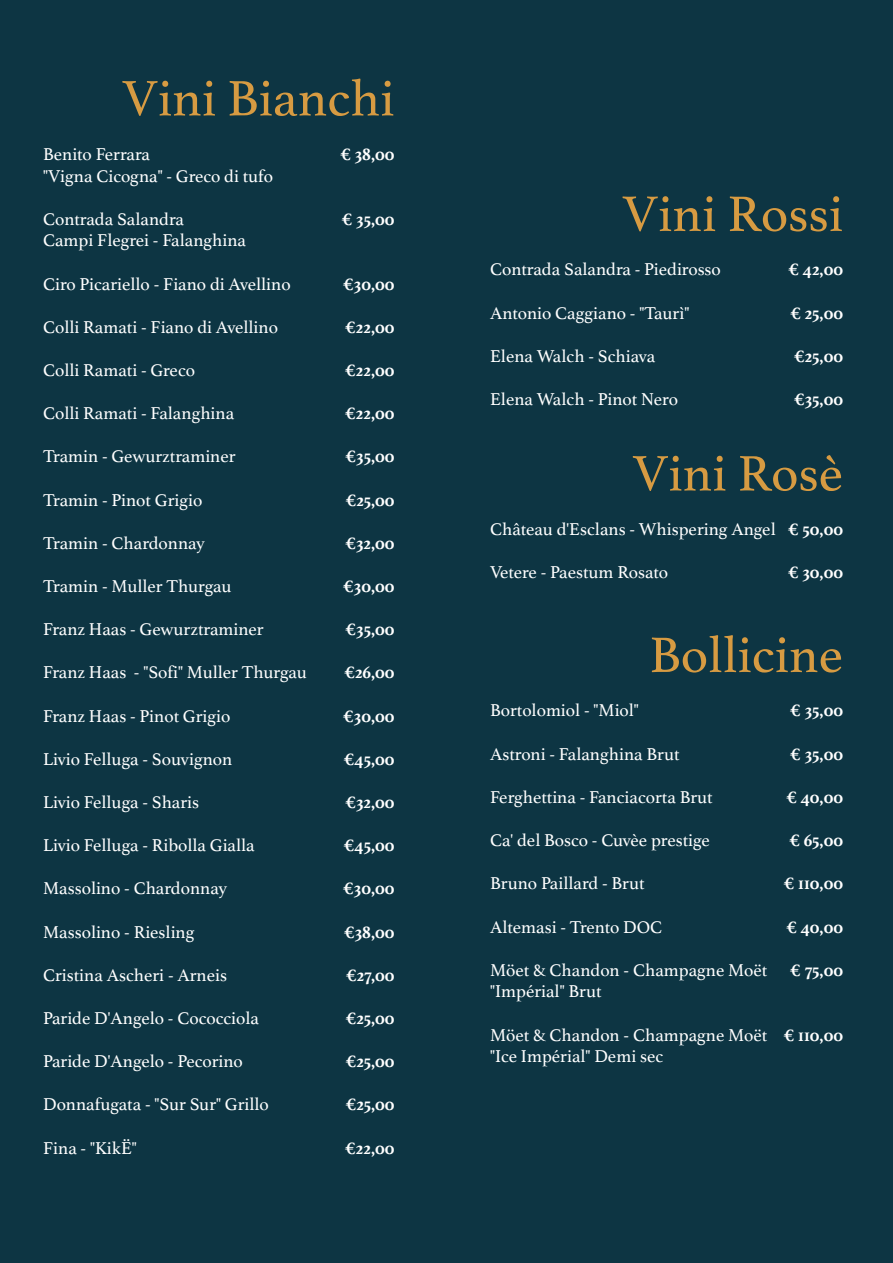
<style>
.page{position:relative;width:893px;height:1263px;background:#0d3543}
.page>*{position:absolute;margin:0;border:0;box-sizing:border-box;transform-origin:0 0}
.t1{font:52.5px "Athelas";color:#d79b42}
.t2{font:18px/21.6px "Athelas";color:#fff}
.t3{font:700 18px "Athelas";color:#fff}
</style>
<div class="page">
<h1 class="t1" style="left:122px;top:56px;width:274px">Vini Bianchi</h1>
<p class="t2" style="left:43px;top:143px;width:232px">Benito Ferrara<br>"Vigna Cicogna" - Greco di tufo</p>
<p class="t2" style="left:43px;top:207px;width:205px">Contrada Salandra<br>Campi Flegrei - Falanghina</p>
<p class="t2" style="left:43px;top:272px;width:249px">Ciro Picariello - Fiano di Avellino</p>
<p class="t2" style="left:43px;top:315px;width:236px">Colli Ramati - Fiano di Avellino</p>
<p class="t2" style="left:43px;top:359px;width:153px">Colli Ramati - Greco</p>
<p class="t2" style="left:43px;top:402px;width:193px">Colli Ramati - Falanghina</p>
<p class="t2" style="left:43px;top:445px;width:194px">Tramin - Gewurztraminer</p>
<p class="t2" style="left:43px;top:488px;width:161px">Tramin - Pinot Grigio</p>
<p class="t2" style="left:43px;top:531px;width:163px">Tramin - Chardonnay</p>
<p class="t2" style="left:43px;top:575px;width:190px">Tramin - Muller Thurgau</p>
<p class="t2" style="left:43px;top:618px;width:222px">Franz Haas - Gewurztraminer</p>
<p class="t2" style="left:43px;top:661px;width:265px">Franz Haas - "Sofi" Muller Thurgau</p>
<p class="t2" style="left:43px;top:704px;width:189px">Franz Haas - Pinot Grigio</p>
<p class="t2" style="left:43px;top:747px;width:191px">Livio Felluga - Souvignon</p>
<p class="t2" style="left:43px;top:791px;width:158px">Livio Felluga - Sharis</p>
<p class="t2" style="left:43px;top:834px;width:213px">Livio Felluga - Ribolla Gialla</p>
<p class="t2" style="left:43px;top:877px;width:186px">Massolino - Chardonnay</p>
<p class="t2" style="left:43px;top:920px;width:153px">Massolino - Riesling</p>
<p class="t2" style="left:43px;top:963px;width:185px">Cristina Ascheri - Arneis</p>
<p class="t2" style="left:43px;top:1007px;width:217px">Paride D'Angelo - Cococciola</p>
<p class="t2" style="left:43px;top:1050px;width:201px">Paride D'Angelo - Pecorino</p>
<p class="t2" style="left:43px;top:1093px;width:227px">Donnafugata - "Sur Sur" Grillo</p>
<p class="t2" style="left:43px;top:1136px;width:95px">Fina - "KikË"</p>
<p class="t3" style="left:341px;top:139px;width:55px">€ 38,00</p>
<p class="t3" style="left:342px;top:204px;width:54px">€ 35,00</p>
<p class="t3" style="left:344px;top:269px;width:52px">€30,00</p>
<p class="t3" style="left:346px;top:312px;width:50px">€22,00</p>
<p class="t3" style="left:346px;top:355px;width:50px">€22,00</p>
<p class="t3" style="left:346px;top:399px;width:50px">€22,00</p>
<p class="t3" style="left:346px;top:442px;width:50px">€35,00</p>
<p class="t3" style="left:346px;top:485px;width:50px">€25,00</p>
<p class="t3" style="left:346px;top:528px;width:50px">€32,00</p>
<p class="t3" style="left:344px;top:571px;width:52px">€30,00</p>
<p class="t3" style="left:346px;top:615px;width:50px">€35,00</p>
<p class="t3" style="left:345px;top:658px;width:51px">€26,00</p>
<p class="t3" style="left:344px;top:701px;width:52px">€30,00</p>
<p class="t3" style="left:344px;top:744px;width:52px">€45,00</p>
<p class="t3" style="left:346px;top:787px;width:50px">€32,00</p>
<p class="t3" style="left:344px;top:831px;width:52px">€45,00</p>
<p class="t3" style="left:344px;top:874px;width:52px">€30,00</p>
<p class="t3" style="left:344px;top:917px;width:52px">€38,00</p>
<p class="t3" style="left:346px;top:960px;width:50px">€27,00</p>
<p class="t3" style="left:346px;top:1003px;width:50px">€25,00</p>
<p class="t3" style="left:346px;top:1047px;width:50px">€25,00</p>
<p class="t3" style="left:346px;top:1090px;width:50px">€25,00</p>
<p class="t3" style="left:346px;top:1133px;width:50px">€22,00</p>
<h1 class="t1" style="left:622px;top:172px;width:222px">Vini Rossi</h1>
<p class="t3" style="left:789px;top:255px;width:56px">€ 42,00</p>
<p class="t3" style="left:791px;top:298px;width:54px">€ 25,00</p>
<p class="t3" style="left:795px;top:341px;width:50px">€25,00</p>
<p class="t3" style="left:794px;top:384px;width:50px">€35,00</p>
<p class="t2" style="left:490px;top:258px;width:232px">Contrada Salandra - Piedirosso</p>
<p class="t2" style="left:490px;top:301px;width:201px">Antonio Caggiano - "Taurì"</p>
<p class="t2" style="left:490px;top:345px;width:167px">Elena Walch - Schiava</p>
<p class="t2" style="left:490px;top:388px;width:189px">Elena Walch - Pinot Nero</p>
<h1 class="t1" style="left:632px;top:431px;width:212px">Vini Rosè</h1>
<p class="t3" style="left:788px;top:514px;width:56px">€ 50,00</p>
<p class="t3" style="left:788px;top:558px;width:56px">€ 30,00</p>
<p class="t2" style="left:490px;top:518px;width:287px">Château d'Esclans - Whispering Angel</p>
<p class="t2" style="left:490px;top:561px;width:180px">Vetere - Paestum Rosato</p>
<h1 class="t1" style="left:649px;top:613px;width:195px">Bollicine</h1>
<p class="t3" style="left:791px;top:696px;width:54px">€ 35,00</p>
<p class="t3" style="left:791px;top:739px;width:54px">€ 35,00</p>
<p class="t3" style="left:787px;top:782px;width:58px">€ 40,00</p>
<p class="t3" style="left:790px;top:825px;width:55px">€ 65,00</p>
<p class="t3" style="left:784px;top:869px;width:60px">€ 110,00</p>
<p class="t3" style="left:787px;top:912px;width:58px">€ 40,00</p>
<p class="t3" style="left:791px;top:955px;width:54px">€ 75,00</p>
<p class="t2" style="left:490px;top:699px;width:150px">Bortolomiol - "Miol"</p>
<p class="t2" style="left:490px;top:742px;width:191px">Astroni - Falanghina Brut</p>
<p class="t2" style="left:490px;top:786px;width:224px">Ferghettina - Fanciacorta Brut</p>
<p class="t2" style="left:490px;top:829px;width:221px">Ca' del Bosco - Cuvèe prestige</p>
<p class="t2" style="left:490px;top:872px;width:156px">Bruno Paillard - Brut</p>
<p class="t2" style="left:490px;top:915px;width:174px">Altemasi - Trento DOC</p>
<p class="t2" style="left:490px;top:958px;width:279px">Möet &amp; Chandon - Champagne Moët "Impérial" Brut</p>
<p class="t2" style="left:490px;top:1023px;width:279px">Möet &amp; Chandon - Champagne Moët "Ice Impérial" Demi sec</p>
<p class="t3" style="left:784px;top:1020px;width:60px">€ 110,00</p>
</div>
